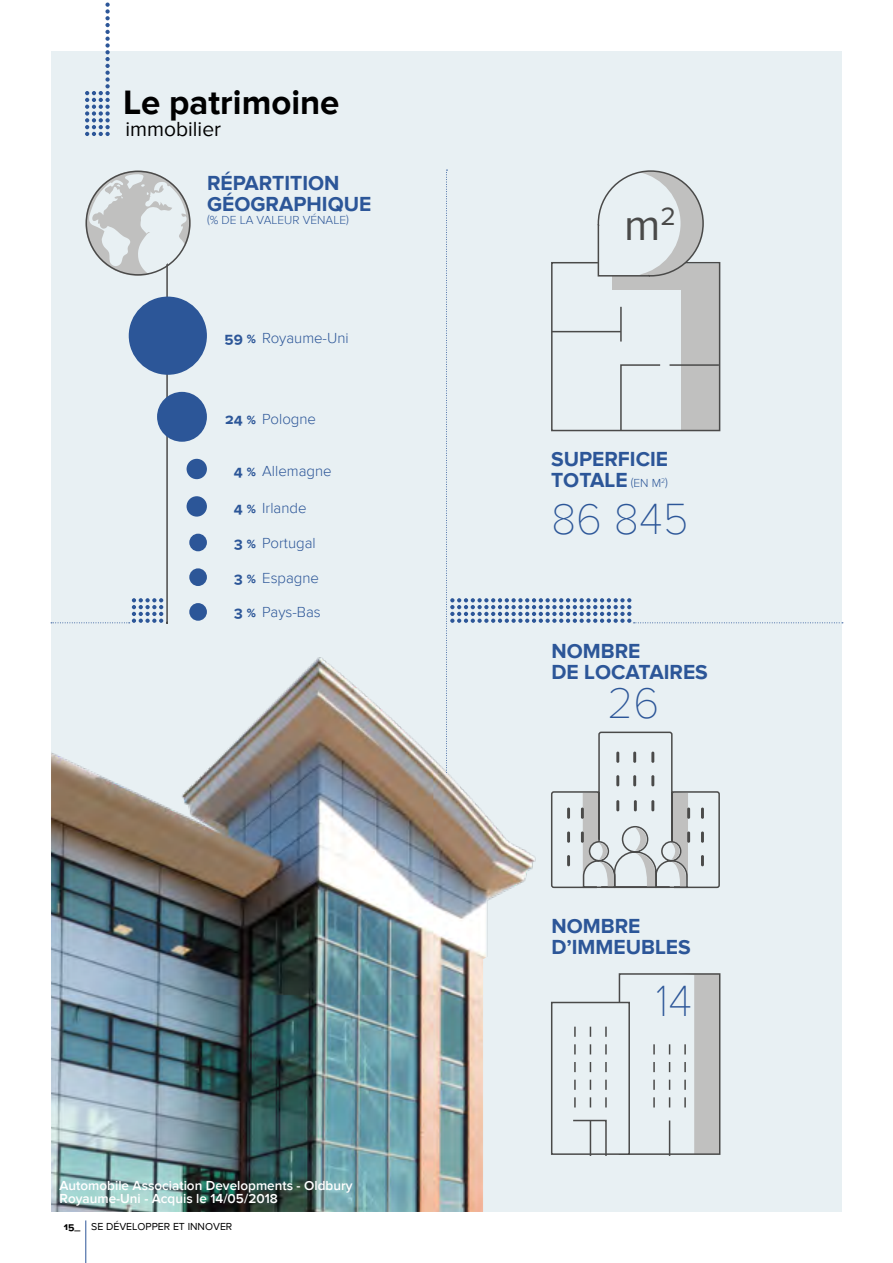
<style>
.page{position:relative;width:893px;height:1263px;background:#fff}
.page>*{position:absolute;margin:0;border:0;box-sizing:border-box;transform-origin:0 0}
.t1{font:100 45px "Proxima Nova T";color:#2c5698}
.t2{font:45px "Proxima Nova";color:#4a4a49}
.t3{font:700 34.8px "Proxima Nova";color:#000}
.t4{font:700 21px/21px "Proxima Nova S";color:#2c5698}
.t5{font:21px "Proxima Nova";color:#000}
.t6{font:300 15px "Proxima Nova";color:#2c5698}
.t7{font:600 13.5px/13.5px "Proxima Nova";color:#fff}
.t8{font:300 12px "Proxima Nova";color:#2c5698}
.t9{font:10.5px "Proxima Nova";color:#000}
.t10{font:700 10.5px "Proxima Nova S";color:#000}
.s1{font-family:"Proxima Nova S";font-weight:700}
.s2{font-family:"Proxima Nova";font-weight:300;font-size:12px}
</style>
<div class="page">
<div style="left:51px;top:51px;width:791px;height:1161px;background:#e8f0f3"></div>
<svg style="left:85px;top:3px;width:25px;height:133px"></svg>
<svg style="left:131px;top:598px;width:32px;height:14px"></svg>
<hr style="left:166px;top:223px;width:2px;height:400px;background:#4a4a49">
<div style="left:129px;top:297px;width:78px;height:78px;background:#2c5698;border-radius:39px"></div>
<div style="left:157px;top:392px;width:50px;height:50px;background:#2c5698;border-radius:25px"></div>
<div style="left:187px;top:459px;width:20px;height:20px;background:#2c5698;border-radius:10px"></div>
<div style="left:187px;top:496px;width:20px;height:21px;background:#2c5698;border-radius:10px"></div>
<div style="left:189px;top:534px;width:18px;height:17px;background:#2c5698;border-radius:9px"></div>
<div style="left:189px;top:568px;width:18px;height:18px;background:#2c5698;border-radius:9px"></div>
<div style="left:189px;top:603px;width:18px;height:18px;background:#2c5698;border-radius:9px"></div>
<svg style="left:85px;top:170px;width:105px;height:109px"></svg>
<div style="left:86px;top:171px;width:105px;height:105px;border:2px solid #4a4a49;border-radius:50%"></div>
<svg style="left:446px;top:170px;width:397px;height:986px"></svg>
<img style="left:51px;top:612px;width:490px;height:600px">
<hr style="left:85px;top:1220px;width:1px;height:43px;background:#2c5698">
<h2 class="t3" style="left:123px;top:83px;width:218px">Le patrimoine</h2>
<p class="t5" style="left:125px;top:117px;width:97px">immobilier</p>
<p class="t4" style="left:207px;top:172px;width:166px">RÉPARTITION<br>GÉOGRAPHIQUE</p>
<p class="t8" style="left:207px;top:213px;width:143px">(% DE LA VALEUR VÉNALE)</p>
<p class="t6" style="left:225px;top:329px;width:126px"><span class="s1">59 %</span> Royaume-Uni</p>
<p class="t6" style="left:225px;top:410px;width:92px"><span class="s1">24 %</span> Pologne</p>
<p class="t6" style="left:234px;top:462px;width:99px"><span class="s1">4 %</span> Allemagne</p>
<p class="t6" style="left:234px;top:500px;width:74px"><span class="s1">4 %</span> Irlande</p>
<p class="t6" style="left:234px;top:534px;width:83px"><span class="s1">3 %</span> Portugal</p>
<p class="t6" style="left:234px;top:569px;width:86px"><span class="s1">3 %</span> Espagne</p>
<p class="t6" style="left:234px;top:604px;width:88px"><span class="s1">3 %</span> Pays-Bas</p>
<p class="t7" style="left:60px;top:1179px;width:294px">Automobile Association Developments - Oldbury<br>Royaume-Uni - Acquis le 14/05/2018</p>
<p class="t10" style="left:64px;top:1221px;width:18px">15_</p>
<p class="t9" style="left:91px;top:1221px;width:143px">SE DÉVELOPPER ET INNOVER</p>
<h1 class="t2" style="left:624px;top:199px;width:53px">m<sup>2</sup></h1>
<p class="t4" style="left:551px;top:448px;width:119px">SUPERFICIE<br>TOTALE <span class="s2">(EN M</span><sup>2</sup><span class="s2">)</span></p>
<h1 class="t1" style="left:551px;top:494px;width:139px">86 845</h1>
<p class="t4" style="left:551px;top:640px;width:158px">NOMBRE<br>DE LOCATAIRES</p>
<h1 class="t1" style="left:608px;top:677px;width:53px">26</h1>
<p class="t4" style="left:551px;top:915px;width:141px">NOMBRE<br>D’IMMEUBLES</p>
<h1 class="t1" style="left:656px;top:975px;width:38px">14</h1>
</div>
